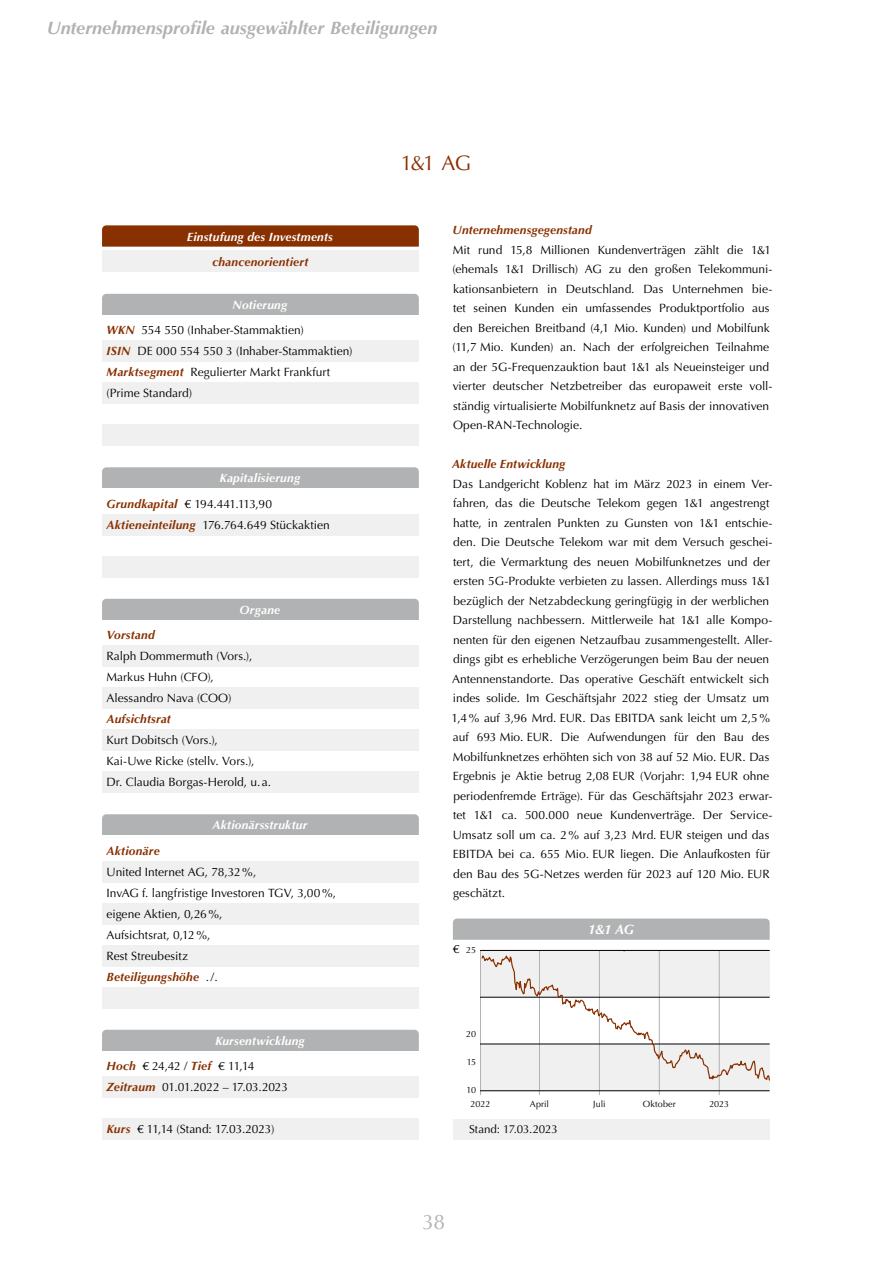
<style>
.page{position:relative;width:893px;height:1263px;background:#fff}
.page>*{position:absolute;margin:0;border:0;box-sizing:border-box;transform-origin:0 0}
.t1{font:21px "Optima LT Std";color:#893000}
.t2{font:21px "Optima LT Std";color:#b1b2b3}
.t3{font:italic 700 18px "Optima LT Std";color:#b1b2b3}
.t4{font:italic 700 13.5px "Optima LT Std";color:#fff}
.t5{font:12px/19.5px "Optima LT Std";color:#000}
.t6{font:italic 700 12px/25.3px "Optima LT Std";letter-spacing:.015em;color:#fff}
.t7{font:italic 700 12px "Optima LT Std";letter-spacing:.015em;color:#893000}
.t8{font:12px "Optima LT Std";letter-spacing:-.02em;color:#000}
.t9{font:11.55px "Optima LT Std";letter-spacing:-.01em;color:#000}
.t10{font:9px "Optima LT Std";letter-spacing:-.005em;color:#000}
.t11{font:9px "Optima LT Std";letter-spacing:.02em;color:#000}
.s1{font-weight:700;font-style:italic;color:#fff}
.s2{font-weight:700;font-style:italic;color:#893000}
.s3{color:#893000}
.s4{font-weight:400;font-style:normal;color:#000}
</style>
<div class="page">
<div style="left:102px;top:251px;width:317px;height:21px;background:#f0f0f0"></div>
<svg style="left:102px;top:225px;width:317px;height:22px;background:#8d3708"></svg>
<div style="left:102px;top:294px;width:317px;height:30px;background:#b1b2b3;border-radius:4px"></div>
<div style="left:102px;top:315px;width:317px;height:126px;background:#fff"></div>
<div style="left:102px;top:341px;width:317px;height:21px;background:#f0f0f0"></div>
<div style="left:102px;top:383px;width:317px;height:21px;background:#f0f0f0"></div>
<div style="left:102px;top:425px;width:317px;height:21px;background:#f0f0f0"></div>
<div style="left:102px;top:467px;width:317px;height:30px;background:#b1b2b3;border-radius:4px"></div>
<div style="left:102px;top:489px;width:317px;height:83px;background:#fff"></div>
<div style="left:102px;top:514px;width:317px;height:21px;background:#f0f0f0"></div>
<div style="left:102px;top:556px;width:317px;height:21px;background:#f0f0f0"></div>
<div style="left:102px;top:1030px;width:317px;height:29px;background:#b1b2b3;border-radius:4px"></div>
<div style="left:102px;top:1051px;width:317px;height:86px;background:#fff"></div>
<div style="left:102px;top:1077px;width:317px;height:21px;background:#f0f0f0"></div>
<div style="left:102px;top:1119px;width:317px;height:21px;background:#f0f0f0"></div>
<div style="left:102px;top:599px;width:317px;height:29px;background:#b1b2b3;border-radius:4px"></div>
<div style="left:102px;top:620px;width:317px;height:38px;background:#fff"></div>
<div style="left:102px;top:646px;width:317px;height:21px;background:#f0f0f0"></div>
<div style="left:102px;top:688px;width:317px;height:21px;background:#f0f0f0"></div>
<div style="left:102px;top:730px;width:317px;height:21px;background:#f0f0f0"></div>
<div style="left:102px;top:772px;width:317px;height:21px;background:#f0f0f0"></div>
<div style="left:102px;top:814px;width:317px;height:38px;background:#b1b2b3;border-radius:4px"></div>
<div style="left:102px;top:835px;width:317px;height:45px;background:#fff"></div>
<div style="left:102px;top:861px;width:317px;height:21px;background:#f0f0f0"></div>
<div style="left:102px;top:903px;width:317px;height:21px;background:#f0f0f0"></div>
<div style="left:102px;top:945px;width:317px;height:21px;background:#f0f0f0"></div>
<div style="left:102px;top:987px;width:317px;height:21px;background:#f0f0f0"></div>
<div style="left:480px;top:1044px;width:290px;height:47px;background:#f0f0f0"></div>
<hr style="left:480px;top:950px;width:1px;height:145px;background:#b1b2b3">
<hr style="left:539px;top:950px;width:1px;height:145px;background:#b1b2b3">
<hr style="left:599px;top:950px;width:1px;height:145px;background:#b1b2b3">
<hr style="left:659px;top:950px;width:1px;height:145px;background:#b1b2b3">
<hr style="left:719px;top:950px;width:1px;height:145px;background:#b1b2b3">
<div style="left:453px;top:1119px;width:317px;height:21px;background:#f0f0f0"></div>
<hr style="left:480px;top:997px;width:290px;height:1px;background:#000">
<hr style="left:480px;top:1044px;width:290px;height:1px;background:#000">
<hr style="left:480px;top:950px;width:290px;height:1px;background:#000">
<hr style="left:480px;top:1090px;width:290px;height:1px;background:#000">
<svg style="left:453px;top:918px;width:317px;height:22px;background:#b3b4b5"></svg>
<svg style="left:481px;top:950px;width:289px;height:134px"></svg>
<h2 class="t3" style="left:47px;top:18px;width:392px">Unternehmensprofile ausgewählter Beteiligungen</h2>
<p class="t6" style="left:187px;top:224px;width:147px">Einstufung des Investments</p>
<p class="t7" style="left:212px;top:255px;width:98px">chancenorientiert</p>
<p class="t5" style="left:107px;top:292px;width:199px;line-height:25.3px;text-indent:126px"><span class="s1">Notierung<br></span><span class="s2">WKN</span> 554 550 (Inhaber-Stammaktien)</p>
<p class="t5" style="left:107px;top:341px;width:247px;line-height:21px"><span class="s2">ISIN</span> DE 000 554 550 3 (Inhaber-Stammaktien)<br><span class="s2">Marktsegment</span> Regulierter Markt Frankfurt (Prime Standard)</p>
<p class="t6" style="left:107px;top:466px;width:195px;text-indent:113px">Kapitalisierung<br><span class="s3">Grundkapital</span> <span class="s4">€ 194.441.113,90</span></p>
<p class="t5" style="left:107px;top:515px;width:225px"><span class="s2">Aktieneinteilung</span> 176.764.649 Stückaktien</p>
<p class="t6" style="left:240px;top:597px;width:42px">Organe</p>
<p class="t7" style="left:107px;top:628px;width:50px">Vorstand</p>
<p class="t5" style="left:107px;top:646px;width:147px;line-height:21px">Ralph Dommermuth (Vors.),<br>Markus Huhn (CFO),<br>Alessandro Nava (COO)</p>
<p class="t7" style="left:107px;top:712px;width:66px">Aufsichtsrat</p>
<p class="t5" style="left:107px;top:730px;width:166px;line-height:21px">Kurt Dobitsch (Vors.),<br>Kai-Uwe Ricke (stellv. Vors.),<br>Dr. Claudia Borgas-Herold, u.a.</p>
<p class="t6" style="left:212px;top:813px;width:96px">Aktionärsstruktur</p>
<p class="t7" style="left:107px;top:844px;width:55px">Aktionäre</p>
<p class="t5" style="left:107px;top:861px;width:231px;line-height:21px">United Internet AG, 78,32%,<br>InvAG f. langfristige Investoren TGV, 3,00%, eigene Aktien, 0,26%,<br>Aufsichtsrat, 0,12%,<br>Rest Streubesitz<br><span class="s2">Beteiligungshöhe</span> . /.</p>
<p class="t6" style="left:107px;top:1028px;width:200px;text-indent:108px">Kursentwicklung<br><span class="s3">Hoch</span> <span class="s4">€ 24,42 /</span> <span class="s3">Tief</span> <span class="s4">€ 11,14</span></p>
<p class="t8" style="left:107px;top:1080px;width:183px"><span class="s2">Zeitraum</span> 01.01.2022 – 17.03.2023</p>
<p class="t5" style="left:107px;top:1120px;width:169px"><span class="s2">Kurs</span> € 11,14 (Stand: 17.03.2023)</p>
<h1 class="t1" style="left:401px;top:151px;width:72px">1&amp;1 AG</h1>
<p class="t7" style="left:453px;top:223px;width:141px">Unternehmensgegenstand</p>
<p class="t5" style="left:452px;top:240px;width:321px">Mit rund 15,8 Millionen Kundenverträgen zählt die 1&amp;1 (ehemals 1&amp;1 Drillisch) AG zu den großen Telekommuni&shy;kationsanbietern in Deutschland. Das Unternehmen bie&shy;tet seinen Kunden ein umfassendes Produktportfolio aus den Bereichen Breitband (4,1 Mio. Kunden) und Mobilfunk (11,7 Mio. Kunden) an. Nach der erfolgreichen Teilnahme an der 5G-Frequenzauktion baut 1&amp;1 als Neueinsteiger und vierter deutscher Netzbetreiber das europaweit erste voll&shy;ständig virtualisierte Mobilfunknetz auf Basis der innovativen Open-RAN-Technologie.</p>
<p class="t7" style="left:452px;top:457px;width:115px">Aktuelle Entwicklung</p>
<p class="t5" style="left:452px;top:474px;width:322px">Das Landgericht Koblenz hat im März 2023 in einem Ver&shy;fahren, das die Deutsche Telekom gegen 1&amp;1 angestrengt hatte, in zentralen Punkten zu Gunsten von 1&amp;1 entschie&shy;den. Die Deutsche Telekom war mit dem Versuch geschei&shy;tert, die Vermarktung des neuen Mobilfunknetzes und der ersten 5G-Produkte verbieten zu lassen. Allerdings muss 1&amp;1 bezüglich der Netzabdeckung geringfügig in der werblichen Darstellung nachbessern. Mittlerweile hat 1&amp;1 alle Kompo&shy;nenten für den eigenen Netzaufbau zusammengestellt. Aller&shy;dings gibt es erhebliche Verzögerungen beim Bau der neuen Antennenstandorte. Das operative Geschäft entwickelt sich indes solide. Im Geschäftsjahr 2022 stieg der Umsatz um 1,4% auf 3,96 Mrd. EUR. Das EBITDA sank leicht um 2,5% auf 693 Mio. EUR. Die Aufwendungen für den Bau des Mobilfunknetzes erhöhten sich von 38 auf 52 Mio. EUR. Das Ergebnis je Aktie betrug 2,08 EUR (Vorjahr: 1,94 EUR ohne periodenfremde Erträge). Für das Geschäftsjahr 2023 erwar&shy;tet 1&amp;1 ca. 500.000 neue Kundenverträge. Der Service-Umsatz soll um ca. 2% auf 3,23 Mrd. EUR steigen und das EBITDA bei ca. 655 Mio. EUR liegen. Die Anlaufkosten für den Bau des 5G-Netzes werden für 2023 auf 120 Mio. EUR geschätzt.</p>
<p class="t5" style="left:453px;top:939px;width:8px">€</p>
<p class="t10" style="left:466px;top:944px;width:11px">25</p>
<p class="t10" style="left:466px;top:1029px;width:11px">20</p>
<p class="t10" style="left:467px;top:1057px;width:11px">15</p>
<p class="t10" style="left:467px;top:1085px;width:11px">10</p>
<p class="t4" style="left:588px;top:921px;width:47px">1&amp;1 AG</p>
<p class="t10" style="left:471px;top:1098px;width:21px">2022</p>
<p class="t10" style="left:530px;top:1098px;width:21px">April</p>
<p class="t10" style="left:593px;top:1098px;width:14px">Juli</p>
<p class="t11" style="left:643px;top:1098px;width:35px">Oktober</p>
<p class="t10" style="left:709px;top:1098px;width:21px">2023</p>
<p class="t9" style="left:469px;top:1122px;width:90px">Stand: 17.03.2023</p>
<h1 class="t2" style="left:422px;top:1210px;width:24px">38</h1>
</div>
